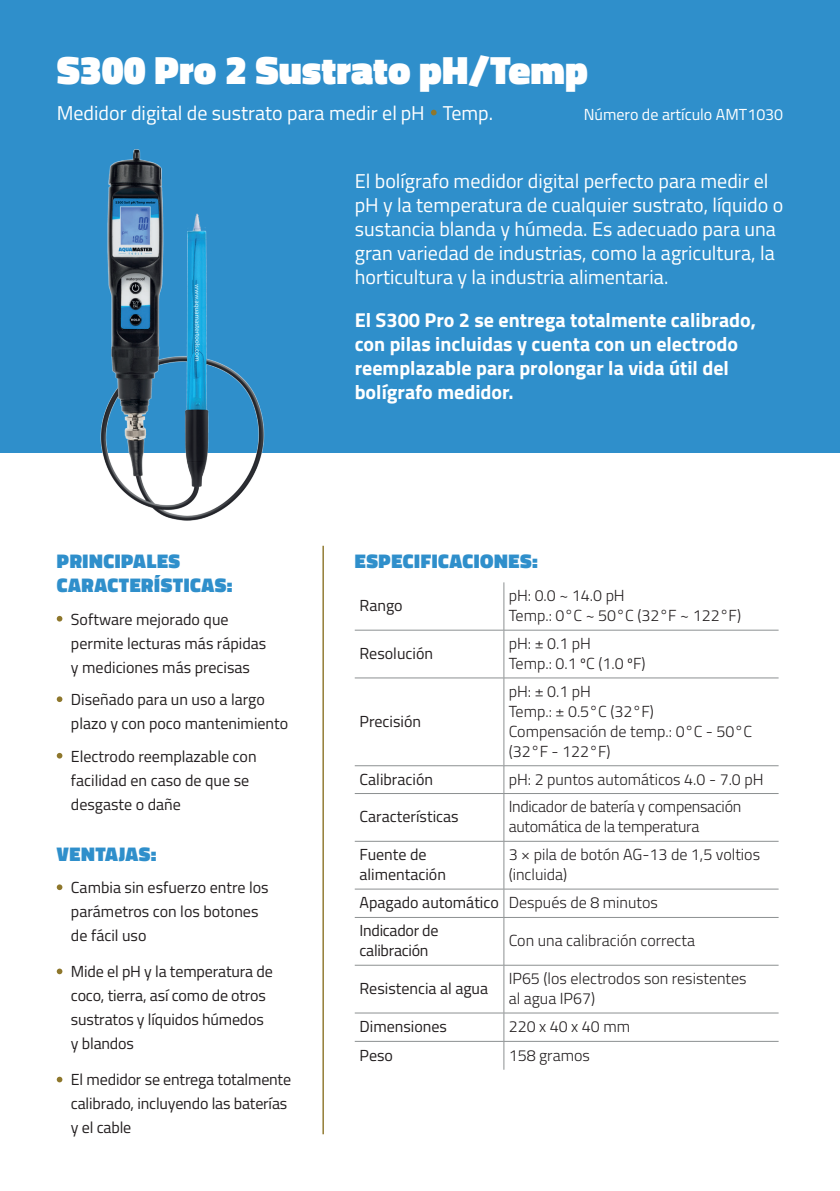
<style>
.page{position:relative;width:840px;height:1191px;background:#fff}
.page>*{position:absolute;margin:0;border:0;box-sizing:border-box;transform-origin:0 0}
.t1{font:900 40px "Titillium Web";color:#fff}
.t2{font:20px/24px "Titillium Web";color:#fff}
.t3{font:700 20px/24px "Titillium Web";color:#fff}
.t4{font:900 20px/24px "Titillium Web";letter-spacing:.03em;color:#2f8fcb}
.t5{font:16px/24px "Titillium Web";color:#231f20}
.t6{font:300 16px/20px "Titillium Web";color:#231f20}
.t7{font:300 16px/20px "Titillium Web";letter-spacing:-.02em;color:#231f20}
.t8{font:16px "Titillium Web";color:#fff}
.t9{font:16px "Titillium Web";letter-spacing:-.02em;color:#231f20}
.s1{font-weight:300}
</style>
<div class="page">
<div style="left:0;top:0;width:839px;height:452px;background:#2f8fcb"></div>
<hr style="left:322px;top:546px;width:2px;height:588px;background:#8e772c">
<svg style="left:57px;top:616px;width:5px;height:5px"></svg>
<svg style="left:57px;top:696px;width:5px;height:6px"></svg>
<svg style="left:57px;top:753px;width:5px;height:5px"></svg>
<svg style="left:57px;top:884px;width:5px;height:6px"></svg>
<svg style="left:57px;top:968px;width:5px;height:6px"></svg>
<svg style="left:57px;top:1076px;width:5px;height:6px"></svg>
<img style="left:93px;top:149px;width:175px;height:372px">
<svg style="left:431px;top:110px;width:5px;height:5px"></svg>
<hr style="left:503px;top:582px;width:1px;height:48px;background:#8c9091">
<hr style="left:354px;top:630px;width:149px;height:1px;background:#8c9091">
<hr style="left:503px;top:630px;width:275px;height:1px;background:#8c9091">
<hr style="left:503px;top:630px;width:1px;height:47px;background:#8c9091">
<hr style="left:354px;top:677px;width:149px;height:1px;background:#8c9091">
<hr style="left:503px;top:677px;width:275px;height:1px;background:#8c9091">
<hr style="left:503px;top:678px;width:1px;height:87px;background:#8c9091">
<hr style="left:354px;top:765px;width:149px;height:1px;background:#8c9091">
<hr style="left:503px;top:765px;width:275px;height:1px;background:#8c9091">
<svg style="left:503px;top:766px;width:1px;height:27px"></svg>
<hr style="left:354px;top:793px;width:149px;height:1px;background:#8c9091">
<hr style="left:503px;top:793px;width:275px;height:1px;background:#8c9091">
<hr style="left:503px;top:793px;width:1px;height:48px;background:#8c9091">
<hr style="left:354px;top:841px;width:149px;height:1px;background:#8c9091">
<hr style="left:503px;top:841px;width:275px;height:1px;background:#8c9091">
<hr style="left:503px;top:841px;width:1px;height:48px;background:#8c9091">
<hr style="left:354px;top:888px;width:149px;height:1px;background:#8c9091">
<hr style="left:503px;top:888px;width:275px;height:1px;background:#8c9091">
<svg style="left:503px;top:889px;width:1px;height:28px"></svg>
<hr style="left:354px;top:917px;width:149px;height:1px;background:#8c9091">
<hr style="left:503px;top:917px;width:275px;height:1px;background:#8c9091">
<hr style="left:503px;top:917px;width:1px;height:48px;background:#8c9091">
<hr style="left:354px;top:965px;width:149px;height:1px;background:#8c9091">
<hr style="left:503px;top:965px;width:275px;height:1px;background:#8c9091">
<hr style="left:503px;top:965px;width:1px;height:47px;background:#8c9091">
<hr style="left:354px;top:1012px;width:149px;height:1px;background:#8c9091">
<hr style="left:503px;top:1012px;width:275px;height:1px;background:#8c9091">
<hr style="left:354px;top:1041px;width:149px;height:1px;background:#8c9091">
<hr style="left:503px;top:1041px;width:275px;height:1px;background:#8c9091">
<svg style="left:503px;top:1013px;width:1px;height:56px"></svg>
<h1 class="t1" style="left:57px;top:41px;width:532px">S300 Pro 2 Sustrato pH/Temp</h1>
<p class="t2" style="left:57px;top:100px;width:437px">Medidor digital de sustrato para medir el pH Temp.</p>
<p class="t8" style="left:583px;top:103px;width:201px">Número de artículo AMT1030</p>
<p class="t2" style="left:354px;top:168px;width:430px">El bolígrafo medidor digital perfecto para medir el pH y la temperatura de cualquier sustrato, líquido o sustancia blanda y húmeda. Es adecuado para una gran variedad de industrias, como la agricultura, la horticultura y la industria alimentaria.</p>
<p class="t3" style="left:354px;top:307px;width:402px">El S300 Pro 2 se entrega totalmente calibrado, con pilas incluidas y cuenta con un electrodo reemplazable para prolongar la vida útil del bolígrafo medidor.</p>
<p class="t4" style="left:57px;top:549px;width:177px">PRINCIPALES<br>CARACTERÍSTICAS:</p>
<p class="t4" style="left:354px;top:549px;width:185px">ESPECIFICACIONES:</p>
<p class="t5" style="left:359px;top:593px;width:45px">Rango</p>
<p class="t6" style="left:508px;top:585px;width:234px">pH: 0.0 ~ 14.0 pH<br>Temp.: 0°C ~ 50°C (32°F ~ 122°F)</p>
<p class="t5" style="left:359px;top:640px;width:75px">Resolución</p>
<p class="t6" style="left:508px;top:632px;width:138px">pH: ± 0.1 pH<br>Temp.: 0.1 ºC (1.0 ºF)</p>
<p class="t5" style="left:71px;top:606px;width:197px">Software mejorado que permite lecturas más rápidas y mediciones más precisas</p>
<p class="t5" style="left:71px;top:686px;width:219px">Diseñado para un uso a largo plazo y con poco mantenimiento</p>
<p class="t5" style="left:71px;top:743px;width:187px">Electrodo reemplazable con facilidad en caso de que se desgaste o dañe</p>
<p class="t6" style="left:508px;top:680px;width:245px">pH: ± 0.1 pH<br>Temp.: ± 0.5°C (32°F)<br>Compensación de temp.: 0°C - 50°C (32°F - 122°F)</p>
<p class="t5" style="left:359px;top:708px;width:63px">Precisión</p>
<p class="t5" style="left:359px;top:766px;width:75px">Calibración</p>
<p class="t6" style="left:508px;top:768px;width:256px">pH: 2 puntos automáticos 4.0 - 7.0 pH</p>
<p class="t5" style="left:359px;top:804px;width:100px">Características</p>
<p class="t7" style="left:508px;top:796px;width:234px">Indicador de batería y compensación automática de la temperatura</p>
<p class="t5" style="left:359px;top:844px;width:88px;line-height:20px">Fuente de alimentación</p>
<p class="t6" style="left:508px;top:844px;width:253px">3 × pila de botón AG-13 de 1,5 voltios (incluida)</p>
<p class="t5" style="left:359px;top:888px;width:300px;line-height:28px">Apagado automático <span class="s1">Después de 8 minutos<br></span>Indicador de</p>
<p class="t9" style="left:359px;top:939px;width:70px">calibración</p>
<p class="t4" style="left:57px;top:842px;width:101px">VENTAJAS:</p>
<p class="t5" style="left:71px;top:874px;width:199px">Cambia sin esfuerzo entre los parámetros con los botones de fácil uso</p>
<p class="t5" style="left:71px;top:958px;width:203px">Mide el pH y la temperatura de coco, tierra, así como de otros sustratos y líquidos húmedos y blandos</p>
<p class="t5" style="left:71px;top:1067px;width:222px">El medidor se entrega totalmente calibrado, incluyendo las baterías y el cable</p>
<p class="t6" style="left:508px;top:930px;width:188px">Con una calibración correcta</p>
<p class="t5" style="left:359px;top:975px;width:130px">Resistencia al agua</p>
<p class="t6" style="left:508px;top:967px;width:239px">IP65 (los electrodos son resistentes al agua IP67)</p>
<p class="t5" style="left:359px;top:1013px;width:89px">Dimensiones</p>
<p class="t6" style="left:508px;top:1015px;width:123px">220 x 40 x 40 mm</p>
<p class="t5" style="left:359px;top:1042px;width:35px">Peso</p>
<p class="t6" style="left:508px;top:1044px;width:83px">158 gramos</p>
</div>
